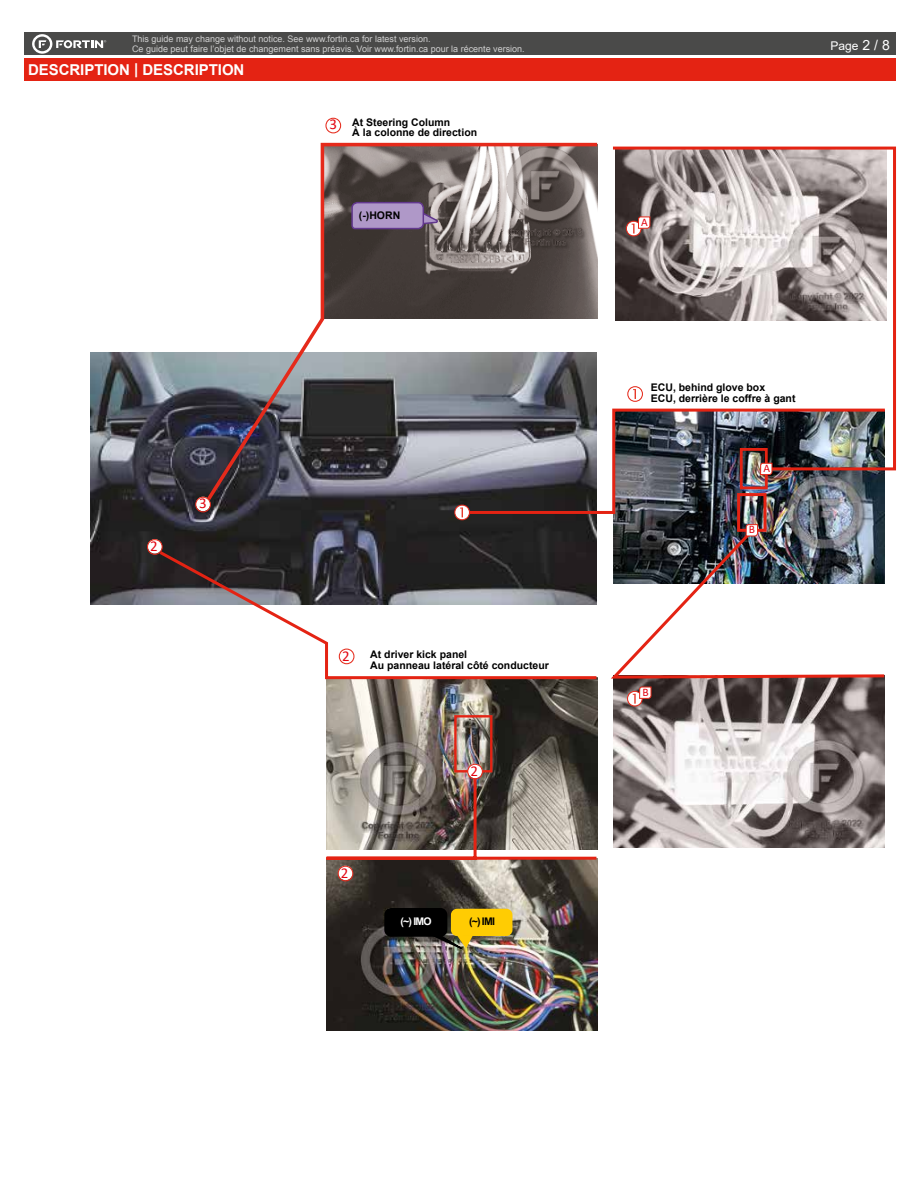
<style>
.page{position:relative;width:918px;height:1188px;background:#fff}
.page>*{position:absolute;margin:0;border:0;box-sizing:border-box;transform-origin:0 0}
.t1{font:700 15px "Arial";letter-spacing:-.005em;color:#fff}
.t2{font:15px "Calibri";color:#e30613}
.t3{font:12px "Arial";color:#fff}
.t4{font:11.55px "Calibri";color:#e30613}
.t5{font:700 10.5px/10.5px "Arial";color:#000}
.t6{font:700 10.5px "Arial";color:#fff}
.t7{font:9px/9.8px "Arial";color:#d0d0d0}
.s1{font-size:13.95px}
</style>
<div class="page">
<div style="left:24px;top:33px;width:872px;height:22px;background:#4a4a49"></div>
<div style="left:24px;top:58px;width:872px;height:23px;background:#e42313"></div>
<svg style="left:32px;top:34px;width:74px;height:20px"></svg>
<img style="left:91px;top:352px;width:505px;height:253px">
<img style="left:614px;top:680px;width:271px;height:168px">
<img style="left:614px;top:515px;width:271px;height:9px">
<div style="left:737px;top:493px;width:30px;height:39px;border:3px solid #e42313"></div>
<svg style="left:454px;top:505px;width:16px;height:15px"></svg>
<svg style="left:627px;top:686px;width:25px;height:21px"></svg>
<svg style="left:325px;top:118px;width:16px;height:15px"></svg>
<svg style="left:195px;top:497px;width:16px;height:15px"></svg>
<img style="left:466px;top:472px;width:419px;height:43px">
<svg style="left:204px;top:142px;width:397px;height:362px"></svg>
<svg style="left:351px;top:201px;width:88px;height:29px;background:#9b84af"></svg>
<img style="left:611px;top:524px;width:274px;height:156px">
<svg style="left:612px;top:146px;width:284px;height:326px"></svg>
<svg style="left:760px;top:462px;width:13px;height:14px"></svg>
<img style="left:327px;top:681px;width:271px;height:83px">
<div style="left:454px;top:715px;width:38px;height:57px;border:2px solid #e42313"></div>
<svg style="left:156px;top:548px;width:442px;height:133px"></svg>
<svg style="left:147px;top:539px;width:16px;height:16px"></svg>
<img style="left:327px;top:881px;width:271px;height:150px">
<div style="left:385px;top:909px;width:62px;height:27px;background:#000;border-radius:6px"></div>
<div style="left:384px;top:908px;width:63px;height:29px;border:2px solid #000;border-radius:6px"></div>
<div style="left:451px;top:909px;width:61px;height:27px;background:#ffcc03;border-radius:6px"></div>
<img style="left:429px;top:933px;width:56px;height:28px">
<svg style="left:326px;top:764px;width:272px;height:117px;background:#877971"></svg>
<p class="t7" style="left:132px;top:34px;width:394px">This guide may change without notice. See www.fortin.ca for latest version.<br>Ce guide peut faire l’objet de changement sans préavis. Voir www.fortin.ca pour la récente version.</p>
<h1 class="t1" style="left:28px;top:59px;width:218px">DESCRIPTION | DESCRIPTION</h1>
<p class="t2" style="left:150px;top:536px;width:9px">2</p>
<p class="t2" style="left:199px;top:493px;width:9px">3</p>
<p class="t2" style="left:330px;top:114px;width:9px">3</p>
<p class="t5" style="left:352px;top:117px;width:126px">At Steering Column<br>À la colonne de direction</p>
<p class="t5" style="left:359px;top:211px;width:43px">(-)HORN</p>
<p class="t2" style="left:342px;top:645px;width:9px">2</p>
<p class="t5" style="left:370px;top:649px;width:180px">At driver kick panel<br>Au panneau latéral côté conducteur</p>
<p class="t2" style="left:341px;top:862px;width:9px">2</p>
<p class="t2" style="left:471px;top:760px;width:9px">2</p>
<p class="t6" style="left:400px;top:914px;width:33px">(~) IMO</p>
<p class="t5" style="left:469px;top:916px;width:27px">(~) IMI</p>
<h2 class="t3" style="left:831px;top:38px;width:61px">Page <span class="s1">2 / 8</span></h2>
<p class="t4" style="left:641px;top:214px;width:8px">A</p>
<p class="t5" style="left:651px;top:382px;width:146px">ECU, behind glove box<br>ECU, derrière le coffre à gant</p>
<p class="t4" style="left:642px;top:684px;width:8px">B</p>
<p class="t4" style="left:763px;top:460px;width:8px">A</p>
<p class="t4" style="left:749px;top:522px;width:8px">B</p>
</div>
